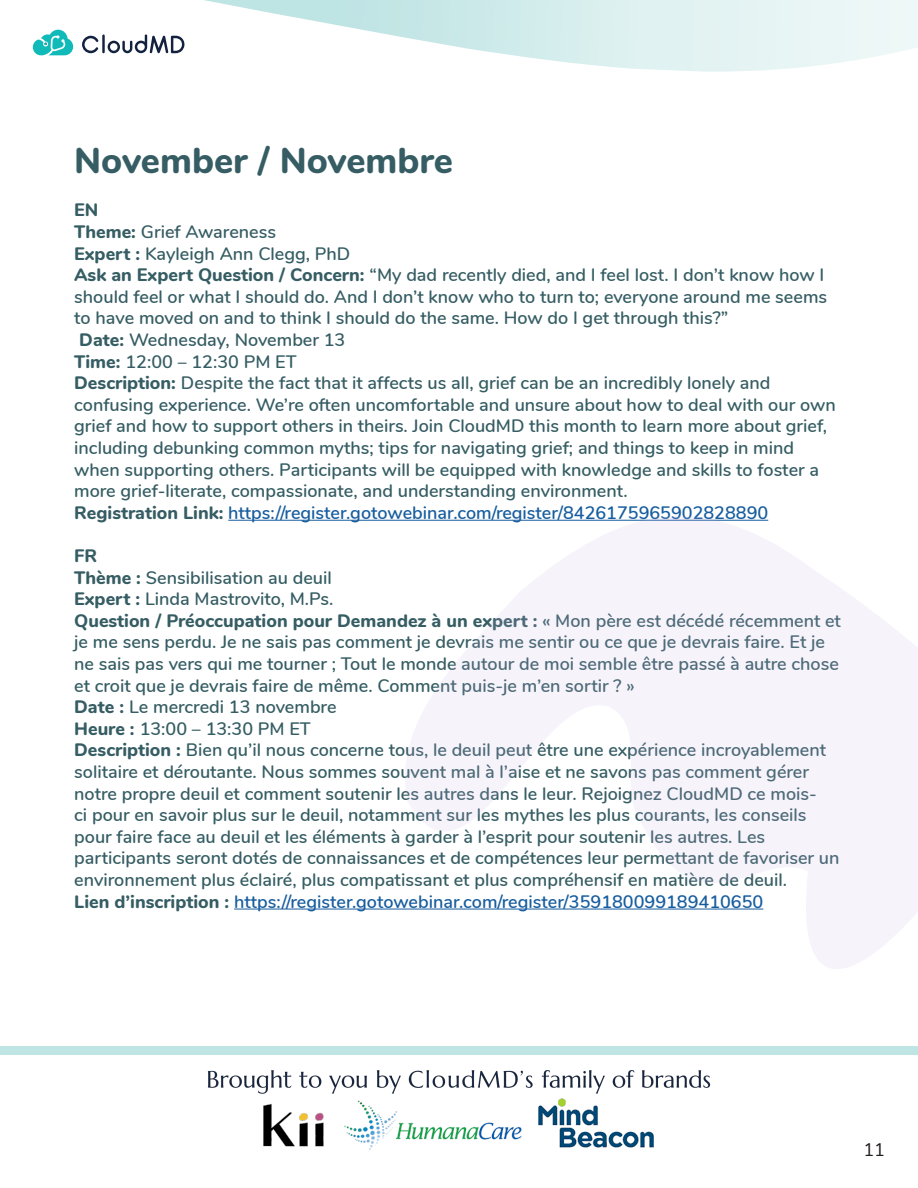
<style>
.page{position:relative;width:918px;height:1188px;background:#fff}
.page>*{position:absolute;margin:0;border:0;box-sizing:border-box;transform-origin:0 0}
.t1{font:800 36px "Nunito";color:#355d63}
.t2{font:600 18px/21.6px "Nunito";color:#355d63}
.t3{font:600 18px "Nunito";color:#175d9e}
.t4{font:800 18px "Nunito";color:#355d63}
.t5{font:18px "Nunito";color:#231f20}
.s1{font-weight:800}
.s2{font-weight:800;color:#355d63}
</style>
<div class="page">
<div style="left:0;top:1046px;width:918px;height:9px;background:#bfe4e4"></div>
<img style="left:207px;top:1070px;width:504px;height:82px">
<svg style="left:32px;top:0;width:886px;height:72px"></svg>
<hr style="left:228px;top:520px;width:540px;height:1px;background:#175d9e">
<hr style="left:234px;top:909px;width:529px;height:1px;background:#175d9e">
<svg style="left:404px;top:517px;width:514px;height:452px;fill:#f7f3fb"></svg>
<p class="t1" style="left:74px;top:134px;width:380px">November / Novembre</p>
<p class="t4" style="left:74px;top:197px;width:26px">EN</p>
<p class="t2" style="left:74px;top:220px;width:203px"><span class="s1">Theme:</span> Grief Awareness</p>
<p class="t2" style="left:74px;top:242px;width:278px"><span class="s1">Expert :</span> Kayleigh Ann Clegg, PhD</p>
<p class="t2" style="left:74px;top:263px;width:754px"><span class="s1">Ask an Expert Question / Concern:</span> “My dad recently died, and I feel lost. I don’t know how I should feel or what I should do. And I don’t know who to turn to; everyone around me seems to have moved on and to think I should do the same. How do I get through this?”</p>
<p class="t2" style="left:79px;top:328px;width:268px"><span class="s1">Date:</span> Wednesday, November 13</p>
<p class="t2" style="left:74px;top:350px;width:224px"><span class="s1">Time:</span> 12:00 – 12:30 PM ET</p>
<p class="t2" style="left:74px;top:371px;width:763px"><span class="s1">Description:</span> Despite the fact that it affects us all, grief can be an incredibly lonely and confusing experience. We’re often uncomfortable and unsure about how to deal with our own grief and how to support others in theirs. Join CloudMD this month to learn more about grief, including debunking common myths; tips for navigating grief; and things to keep in mind when supporting others. Participants will be equipped with knowledge and skills to foster a more grief-literate, compassionate, and understanding environment.</p>
<p class="t3" style="left:74px;top:499px;width:696px"><span class="s2">Registration Link:</span> https://register.gotowebinar.com/register/8426175965902828890</p>
<p class="t4" style="left:74px;top:543px;width:24px">FR</p>
<p class="t2" style="left:74px;top:566px;width:259px"><span class="s1">Thème :</span> Sensibilisation au deuil</p>
<p class="t2" style="left:74px;top:587px;width:261px"><span class="s1">Expert :</span> Linda Mastrovito, M.Ps.</p>
<p class="t2" style="left:74px;top:609px;width:768px"><span class="s1">Question / Préoccupation pour Demandez à un expert :</span> « Mon père est décédé récemment et je me sens perdu. Je ne sais pas comment je devrais me sentir ou ce que je devrais faire. Et je ne sais pas vers qui me tourner ; Tout le monde autour de moi semble être passé à autre chose et croit que je devrais faire de même. Comment puis-je m’en sortir ? »</p>
<p class="t2" style="left:74px;top:695px;width:264px"><span class="s1">Date :</span> Le mercredi 13 novembre</p>
<p class="t2" style="left:74px;top:717px;width:238px"><span class="s1">Heure :</span> 13:00 – 13:30 PM ET</p>
<p class="t2" style="left:74px;top:738px;width:767px"><span class="s1">Description :</span> Bien qu’il nous concerne tous, le deuil peut être une expérience incroyablement solitaire et déroutante. Nous sommes souvent mal à l’aise et ne savons pas comment gérer notre propre deuil et comment soutenir les autres dans le leur. Rejoignez CloudMD ce mois-<br>ci pour en savoir plus sur le deuil, notamment sur les mythes les plus courants, les conseils pour faire face au deuil et les éléments à garder à l’esprit pour soutenir les autres. Les participants seront dotés de connaissances et de compétences leur permettant de favoriser un environnement plus éclairé, plus compatissant et plus compréhensif en matière de deuil.</p>
<p class="t3" style="left:74px;top:888px;width:691px"><span class="s2">Lien d’inscription :</span> https://register.gotowebinar.com/register/359180099189410650</p>
<p class="t5" style="left:863px;top:1137px;width:23px">11</p>
</div>
